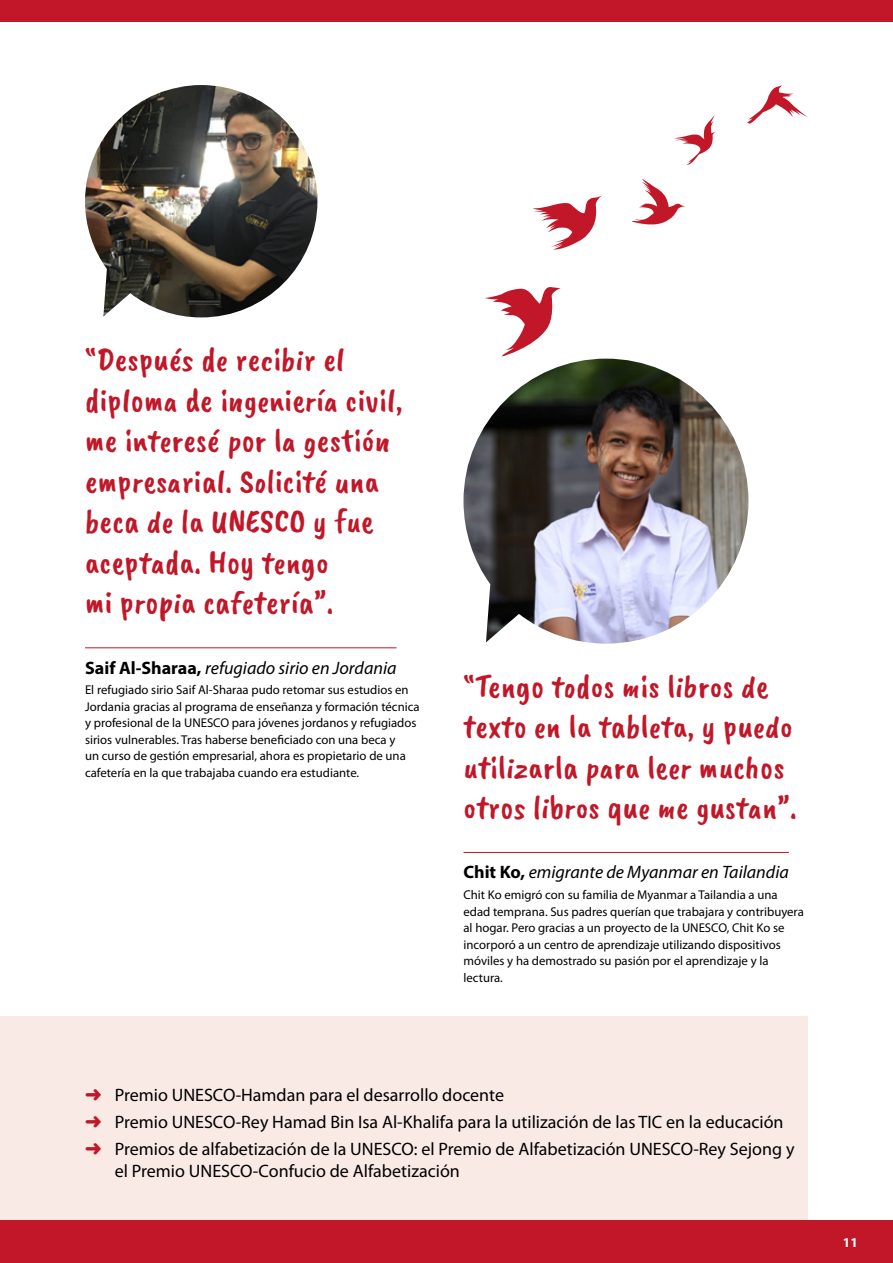
<style>
.page{position:relative;width:893px;height:1263px;background:#fff}
.page>*{position:absolute;margin:0;border:0;box-sizing:border-box;transform-origin:0 0}
.t1{font:33px/40.5px "Caveat Brush";letter-spacing:.01em;color:#c11728}
.t2{font:18px/26.7px "Myriad Pro";color:#000}
.t3{font:italic 18px "Myriad Pro";color:#000}
.t4{font:700 13.5px "Myriad Pro";color:#fff}
.t5{font:12.75px/16.5px "Myriad Pro";color:#000}
.s1{font-weight:700;font-style:normal}
.s2{color:#c11728}
</style>
<div class="page">
<div style="left:0;top:1016px;width:808px;height:247px;background:#f9eae6"></div>
<img style="left:85px;top:85px;width:232px;height:232px">
<hr style="left:85px;top:647px;width:312px;height:1px;background:#c11728">
<img style="left:463px;top:359px;width:285px;height:285px">
<hr style="left:463px;top:852px;width:326px;height:1px;background:#c11728">
<div style="left:0;top:1220px;width:893px;height:43px;background:#c11728"></div>
<div style="left:1px;top:0;width:892px;height:21px;background:#c11728"></div>
<svg style="left:485px;top:287px;width:75px;height:70px"></svg>
<svg style="left:631px;top:179px;width:54px;height:46px"></svg>
<svg style="left:674px;top:115px;width:41px;height:50px"></svg>
<svg style="left:747px;top:85px;width:61px;height:39px"></svg>
<svg style="left:533px;top:196px;width:68px;height:54px"></svg>
<h1 class="t1" style="left:85px;top:340px;width:319px">“Después de recibir el diploma de ingeniería civil, me interesé por la gestión empresarial. Solicité una beca de la UNESCO y fue aceptada. Hoy tengo<br>mi propia cafetería”.</h1>
<h2 class="t3" style="left:85px;top:656px;width:313px"><span class="s1">Saif Al-Sharaa,</span> refugiado sirio en Jordania</h2>
<p class="t5" style="left:85px;top:682px;width:336px">El refugiado sirio Saif Al-Sharaa pudo retomar sus estudios en Jordania gracias al programa de enseñanza y formación técnica y profesional de la UNESCO para jóvenes jordanos y refugiados sirios vulnerables. Tras haberse beneficiado con una beca y<br>un curso de gestión empresarial, ahora es propietario de una cafetería en la que trabajaba cuando era estudiante.</p>
<h1 class="t1" style="left:463px;top:666px;width:335px">“Tengo todos mis libros de texto en la tableta, y puedo utilizarla para leer muchos otros libros que me gustan”.</h1>
<h2 class="t3" style="left:463px;top:861px;width:327px"><span class="s1">Chit Ko,</span> emigrante de Myanmar en Tailandia</h2>
<p class="t5" style="left:463px;top:886px;width:342px">Chit Ko emigró con su familia de Myanmar a Tailandia a una edad temprana. Sus padres querían que trabajara y contribuyera al hogar. Pero gracias a un proyecto de la UNESCO, Chit Ko se incorporó a un centro de aprendizaje utilizando dispositivos móviles y ha demostrado su pasión por el aprendizaje y la lectura.</p>
<h2 class="t2" style="left:85px;top:1081px;width:711px"><span class="s2">➜</span> Premio UNESCO-Hamdan para el desarrollo docente<br><span class="s2">➜</span> Premio UNESCO-Rey Hamad Bin Isa Al-Khalifa para la utilización de las TIC en la educación <span class="s2">➜</span> Premios de alfabetización de la UNESCO: el Premio de Alfabetización UNESCO-Rey Sejong y</h2>
<h2 class="t2" style="left:115px;top:1157px;width:347px">el Premio UNESCO-Confucio de Alfabetización</h2>
<p class="t4" style="left:843px;top:1233px;width:16px">11</p>
</div>
